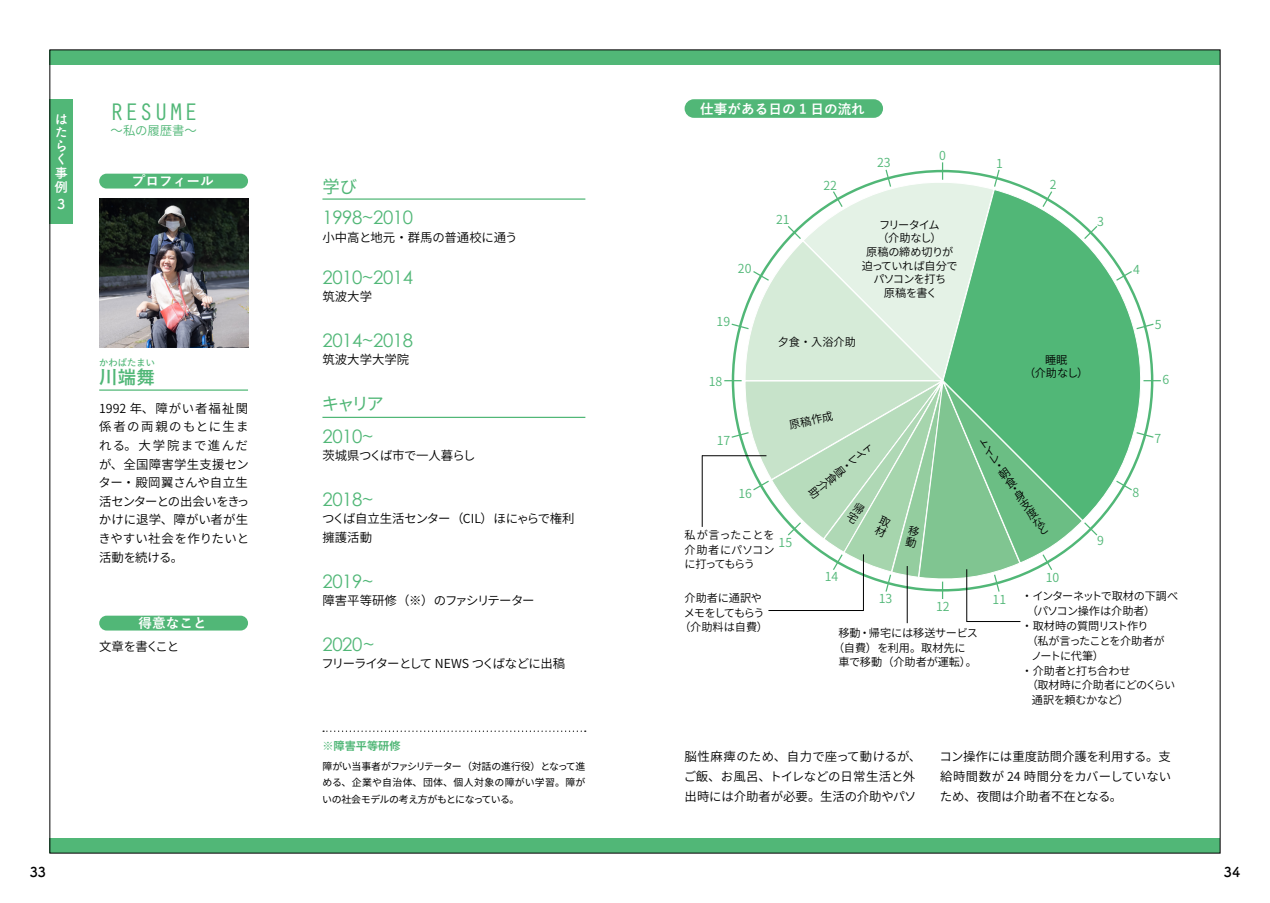
<style>
.page{position:relative;width:1270px;height:903px;background:#fff}
.page>*{position:absolute;margin:0;border:0;box-sizing:border-box;transform-origin:0 0}
.t1{font:24.85px "Orator Std";color:#51b777}
.t2{font:18.55px "Century Gothic";letter-spacing:-.02em;color:#51b777}
.t3{font:700 18.55px "Yu Gothic";color:#51b777}
.t4{font:17.32px "Source Han Sans JP";letter-spacing:-.13em;color:#51b777}
.t5{font:700 13.65px "Yu Gothic";color:#fff}
.t6{font:700 13.65px/13.7px "Tsuku A Rd Gothic";color:#fff}
.t7{font:700 13.65px "Tsuku A Rd Gothic";color:#000}
.t8{font:12.42px/18.6px "Source Han Sans JP";letter-spacing:-.005em;color:#000}
.t9{font:12.42px "Source Han Sans JP";color:#51b777}
.t10{font:12.42px "Source Han Sans JP";letter-spacing:-.08em;color:#000}
.t11{font:12.42px "Source Han Sans JP";letter-spacing:-.055em;color:#000}
.t12{font:12.42px "Source Han Sans JP";letter-spacing:-.035em;color:#000}
.t13{font:11.2px/9.1px "Source Han Sans JP";letter-spacing:-.025em;color:#000;text-align:justify}
.t14{font:11.2px/13.7px "Source Han Sans JP";letter-spacing:-.055em;color:#000;text-align:center}
.t15{font:11.2px "Source Han Sans JP";color:#000}
.t16{font:11.2px "Source Han Sans JP";letter-spacing:-.065em;color:#000}
.t17{font:700 11.2px "Source Han Sans JP";color:#51b777}
.t18{font:9.97px/16.1px "Source Han Sans JP";letter-spacing:-.02em;color:#000;text-align:justify}
.t19{font:700 9.28px "Yu Gothic";color:#51b777}
</style>
<div class="page">
<div style="left:50px;top:50px;width:1170px;height:14px;background:#51b777"></div>
<div style="left:50px;top:838px;width:1170px;height:15px;background:#51b777"></div>
<div style="left:50px;top:99px;width:23px;height:124px;background:#51b777"></div>
<img style="left:99px;top:198px;width:149px;height:149px">
<svg style="left:1099px;top:239px;width:62px;height:283px"></svg>
<svg style="left:1115px;top:479px;width:18px;height:12px"></svg>
<svg style="left:1135px;top:431px;width:20px;height:8px"></svg>
<svg style="left:1143px;top:380px;width:18px;height:1px"></svg>
<svg style="left:1135px;top:323px;width:20px;height:7px"></svg>
<svg style="left:1115px;top:270px;width:18px;height:12px"></svg>
<hr style="left:966px;top:569px;width:1px;height:53px;background:#000">
<hr style="left:966px;top:621px;width:54px;height:1px;background:#000">
<hr style="left:907px;top:566px;width:1px;height:57px;background:#000">
<hr style="left:863px;top:554px;width:1px;height:57px;background:#000">
<hr style="left:702px;top:455px;width:1px;height:72px;background:#000">
<hr style="left:702px;top:455px;width:64px;height:1px;background:#000">
<hr style="left:768px;top:610px;width:96px;height:1px;background:#000">
<div style="left:99px;top:616px;width:149px;height:14px;background:#51b777;border-radius:7px"></div>
<hr style="left:99px;top:389px;width:149px;height:2px;background:#51b777">
<div style="left:99px;top:174px;width:149px;height:15px;background:#51b777;border-radius:7px"></div>
<hr style="left:322px;top:198px;width:263px;height:2px;background:#51b777">
<hr style="left:322px;top:417px;width:263px;height:1px;background:#51b777">
<div style="left:685px;top:99px;width:198px;height:19px;background:#51b777;border-radius:9px"></div>
<svg style="left:323px;top:730px;width:263px;height:2px"></svg>
<svg style="left:724px;top:162px;width:375px;height:437px"></svg>
<p class="t6" style="left:55px;top:111px;width:15px">はたらく事例</p>
<p class="t6" style="left:55px;top:196px;width:12px">３</p>
<h1 class="t1" style="left:109px;top:94px;width:91px">RESUME</h1>
<p class="t9" style="left:111px;top:123px;width:87px">〜私の履歴書〜</p>
<p class="t5" style="left:132px;top:174px;width:83px">プロフィール</p>
<p class="t19" style="left:99px;top:357px;width:57px">かわばたまい</p>
<p class="t8" style="left:99px;top:399px;width:152px;text-align:justify">1992 年、障がい者福祉関係者の両親のもとに生まれる。大学院まで進んだが、全国障害学生支援センター・殿岡翼さんや自立生活センターとの出会いをきっかけに退学、障がい者が生きやすい社会を作りたいと活動を続ける。</p>
<h2 class="t3" style="left:99px;top:366px;width:57px">川端舞</h2>
<p class="t5" style="left:139px;top:615px;width:70px">得意なこと</p>
<p class="t10" style="left:99px;top:640px;width:81px">文章を書くこと</p>
<h3 class="t4" style="left:322px;top:177px;width:36px">学び</h3>
<h2 class="t2" style="left:322px;top:206px;width:92px">1998~2010</h2>
<p class="t8" style="left:322px;top:228px;width:197px">小中高と地元・群馬の普通校に通う</p>
<h2 class="t2" style="left:322px;top:266px;width:92px">2010~2014</h2>
<p class="t8" style="left:322px;top:288px;width:51px">筑波大学</p>
<h2 class="t2" style="left:322px;top:329px;width:92px">2014~2018</h2>
<p class="t8" style="left:322px;top:351px;width:88px">筑波大学大学院</p>
<h3 class="t4" style="left:322px;top:394px;width:64px">キャリア</h3>
<h2 class="t2" style="left:322px;top:425px;width:53px">2010~</h2>
<p class="t12" style="left:322px;top:448px;width:155px">茨城県つくば市で一人暮らし</p>
<h2 class="t2" style="left:322px;top:488px;width:53px">2018~</h2>
<p class="t8" style="left:322px;top:510px;width:254px">つくば自立生活センター（CIL）ほにゃらで権利擁護活動</p>
<h2 class="t2" style="left:322px;top:570px;width:53px">2019~</h2>
<p class="t11" style="left:322px;top:593px;width:214px">障害平等研修（※）のファシリテーター</p>
<h2 class="t2" style="left:322px;top:633px;width:54px">2020~</h2>
<p class="t10" style="left:322px;top:657px;width:245px">フリーライターとして NEWS つくばなどに出稿</p>
<p class="t17" style="left:322px;top:740px;width:80px">※障害平等研修</p>
<p class="t18" style="left:322px;top:759px;width:265px">障がい当事者がファシリテーター（対話の進行役）となって進める、企業や自治体、団体、個人対象の障がい学習。障がいの社会モデルの考え方がもとになっている。</p>
<p class="t5" style="left:700px;top:101px;width:166px">仕事がある日の 1 日の流れ</p>
<p class="t9" style="left:823px;top:178px;width:15px">22</p>
<p class="t9" style="left:877px;top:156px;width:15px">23</p>
<p class="t9" style="left:939px;top:148px;width:8px">0</p>
<p class="t9" style="left:738px;top:262px;width:15px">20</p>
<p class="t9" style="left:716px;top:315px;width:15px">19</p>
<p class="t9" style="left:709px;top:374px;width:15px">18</p>
<p class="t9" style="left:717px;top:433px;width:15px">17</p>
<p class="t9" style="left:738px;top:486px;width:15px">16</p>
<p class="t9" style="left:776px;top:212px;width:15px">21</p>
<p class="t14" style="left:862px;top:218px;width:97px">フリータイム<br>（介助なし）<br>原稿の締め切りが迫っていれば自分でパソコンを打ち<br>原稿を書く</p>
<p class="t13" style="left:778px;top:338px;width:80px">夕食・入浴介助</p>
<p class="t13" style="left:788px;top:421px;width:46px;rotate:-12deg">原稿作成</p>
<p class="t13" style="left:867px;top:441px;width:7px;rotate:50deg">トイレ・昼</p>
<p class="t13" style="left:684px;top:527px;width:92px;line-height:14.9px">私が言ったことを介助者にパソコンに打ってもらう</p>
<p class="t9" style="left:778px;top:535px;width:15px">15</p>
<p class="t9" style="left:825px;top:570px;width:15px">14</p>
<p class="t9" style="left:996px;top:156px;width:8px">1</p>
<p class="t9" style="left:1050px;top:178px;width:8px">2</p>
<p class="t9" style="left:1097px;top:214px;width:8px">3</p>
<p class="t13" style="left:1024px;top:353px;width:66px;line-height:13.7px;text-align:center">睡眠<br>（介助なし）</p>
<p class="t13" style="left:977px;top:443px;width:7px;rotate:-35deg">トイレ・朝</p>
<p class="t13" style="left:1012px;top:494px;width:7px;line-height:10.8px;rotate:-35deg">身支度な</p>
<p class="t9" style="left:1046px;top:570px;width:15px">10</p>
<p class="t9" style="left:1097px;top:533px;width:8px">9</p>
<p class="t9" style="left:1133px;top:262px;width:8px">4</p>
<p class="t9" style="left:1155px;top:317px;width:8px">5</p>
<p class="t9" style="left:1162px;top:373px;width:8px">6</p>
<p class="t9" style="left:1155px;top:431px;width:8px">7</p>
<p class="t9" style="left:1132px;top:486px;width:8px">8</p>
<p class="t13" style="left:679px;top:590px;width:90px;line-height:14.9px;text-align:center">介助者に通訳やメモをしてもらう（介助料は自費）</p>
<p class="t9" style="left:879px;top:591px;width:15px">13</p>
<p class="t9" style="left:936px;top:599px;width:15px">12</p>
<p class="t13" style="left:838px;top:628px;width:141px">移動・帰宅には移送サービス</p>
<p class="t15" style="left:833px;top:641px;width:134px">（自費）を利用。取材先に</p>
<p class="t15" style="left:838px;top:656px;width:140px">車で移動（介助者が運転）。</p>
<p class="t9" style="left:993px;top:592px;width:15px">11</p>
<p class="t13" style="left:1022px;top:592px;width:158px">・インターネットで取材の下調べ</p>
<p class="t15" style="left:1027px;top:605px;width:130px">（パソコン操作は介助者）</p>
<p class="t13" style="left:1022px;top:621px;width:129px">・取材時の質問リスト作り</p>
<p class="t16" style="left:1027px;top:634px;width:139px">（私が言ったことを介助者が</p>
<p class="t13" style="left:1031px;top:651px;width:75px">ノートに代筆）</p>
<p class="t13" style="left:1022px;top:666px;width:111px">・介助者と打ち合わせ</p>
<p class="t13" style="left:1027px;top:681px;width:150px">（取材時に介助者にどのくらい</p>
<p class="t13" style="left:1032px;top:696px;width:99px">通訳を頼むかなど）</p>
<p class="t8" style="left:684px;top:747px;width:239px;line-height:19.8px">脳性麻痺のため、自力で座って動けるが、ご飯、お風呂、トイレなどの日常生活と外出時には介助者が必要。生活の介助やパソ</p>
<p class="t8" style="left:939px;top:747px;width:233px;line-height:19.8px;text-align:justify">コン操作には重度訪問介護を利用する。支給時間数が 24 時間分をカバーしていないため、夜間は介助者不在となる。</p>
<p class="t7" style="left:30px;top:861px;width:18px">33</p>
<p class="t7" style="left:1224px;top:861px;width:18px">34</p>
</div>
